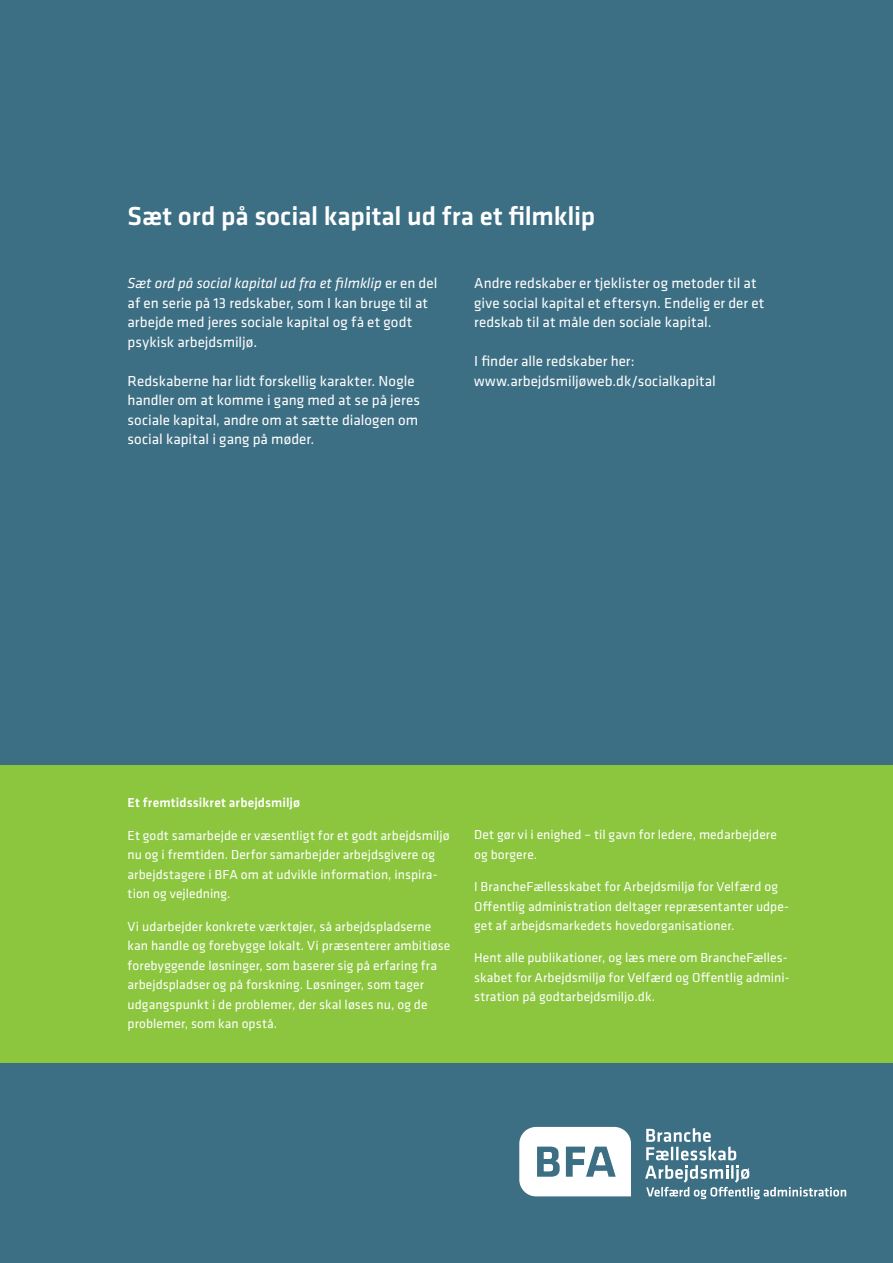
<style>
.page{position:relative;width:893px;height:1263px;background:#3d6f84}
.page>*{position:absolute;margin:0;border:0;box-sizing:border-box;transform-origin:0 0}
.Brød{font:500 27px "Klavika";letter-spacing:-.005em;color:#fff}
.Brød-2{font:15px/19.5px "Klavika";color:#fff}
.Brød-3{font:13.5px/19.5px "Klavika";letter-spacing:.005em;color:#fff}
.Brød-4{font:500 13.5px "Klavika";letter-spacing:.01em;color:#fff}
.s1{font-style:italic}
</style>
<div class="page">
<svg style="left:519px;top:1127px;width:112px;height:69px"></svg>
<svg style="left:645px;top:1128px;width:201px;height:71px"></svg>
<div style="left:0;top:765px;width:893px;height:298px;background:#8bc63e"></div>
<p class="Brød" style="left:128px;top:198px;width:469px">Sæt ord på social kapital ud fra et filmklip</p>
<p class="Brød-2" style="left:128px;top:273px;width:311px"><span class="s1">Sæt ord på social kapital ud fra et filmklip</span> er en del af en serie på 13 redskaber, som I kan bruge til at arbejde med jeres sociale kapital og få et godt psykisk arbejdsmiljø.</p>
<p class="Brød-2" style="left:128px;top:370px;width:294px">Redskaberne har lidt forskellig karakter. Nogle handler om at komme i gang med at se på jeres sociale kapital, andre om at sætte dialogen om social kapital i gang på møder.</p>
<p class="Brød-2" style="left:474px;top:273px;width:292px">Andre redskaber er tjeklister og metoder til at give social kapital et eftersyn. Endelig er der et redskab til at måle den sociale kapital.</p>
<p class="Brød-2" style="left:474px;top:351px;width:243px">I finder alle redskaber her: www.arbejdsmiljøweb.dk/socialkapital</p>
<p class="Brød-4" style="left:128px;top:794px;width:174px">Et fremtidssikret arbejdsmiljø</p>
<p class="Brød-3" style="left:128px;top:825px;width:324px">Et godt samarbejde er væsentligt for et godt arbejdsmiljø nu og i fremtiden. Derfor samarbejder arbejdsgivere og arbejdstagere i BFA om at udvikle information, inspira&shy;tion og vejledning.</p>
<p class="Brød-3" style="left:128px;top:916px;width:324px">Vi udarbejder konkrete værktøjer, så arbejdspladserne kan handle og forebygge lokalt. Vi præsenterer ambitiøse forebyggende løsninger, som baserer sig på erfaring fra arbejdspladser og på forskning. Løsninger, som tager udgangspunkt i de problemer, der skal løses nu, og de problemer, som kan opstå.</p>
<p class="Brød-3" style="left:474px;top:825px;width:304px">Det gør vi i enighed – til gavn for ledere, medarbejdere og borgere.</p>
<p class="Brød-3" style="left:474px;top:876px;width:317px">I BrancheFællesskabet for Arbejdsmiljø for Velfærd og<br>Offentlig administration deltager repræsentanter udpe&shy;get af arbejdsmarkedets hovedorganisationer.</p>
<p class="Brød-3" style="left:474px;top:948px;width:317px">Hent alle publikationer, og læs mere om BrancheFælles&shy;skabet for Arbejdsmiljø for Velfærd og Offentlig admini&shy;stration på godtarbejdsmiljo.dk.</p>
</div>
